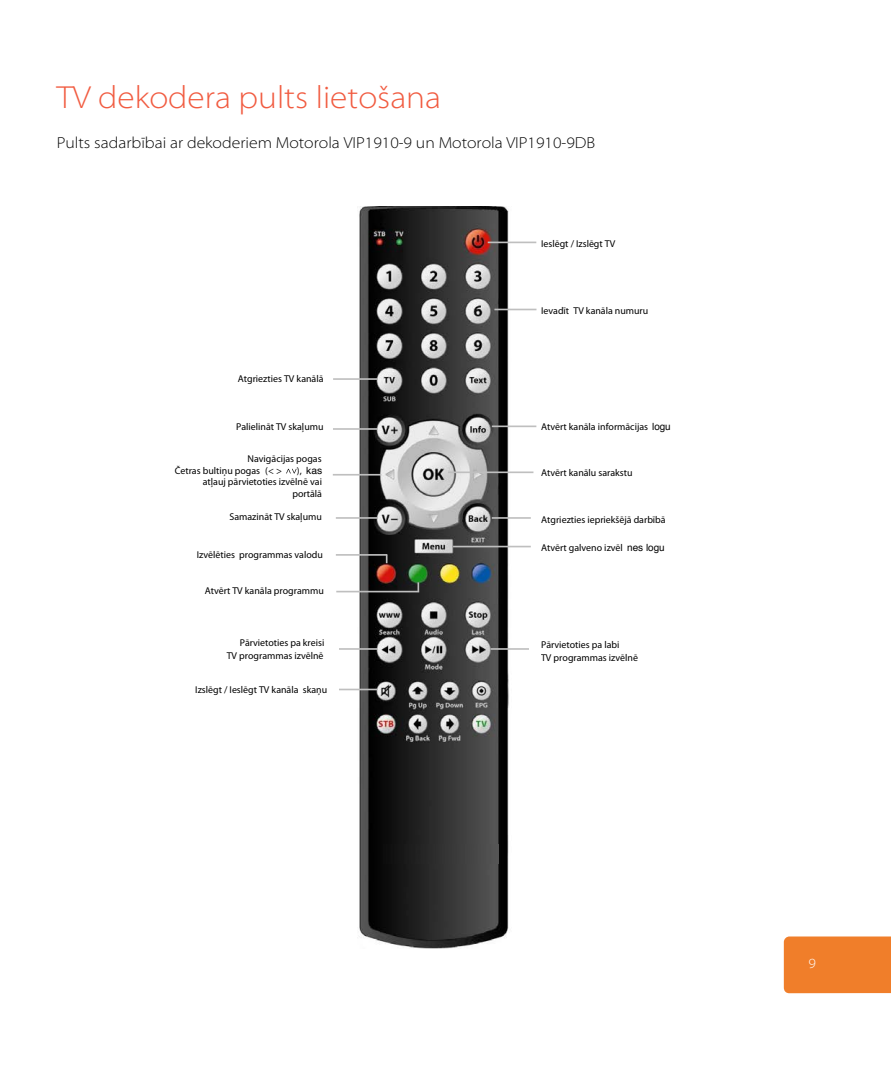
<style>
.page{position:relative;width:891px;height:1078px;background:#fff}
.page>*{position:absolute;margin:0;border:0;box-sizing:border-box;transform-origin:0 0}
.t1{font:300 semi-expanded 32px "Myriad Pro";color:#f15b40}
.t2{font:300 semi-expanded 16px "Myriad Pro";color:#000}
.t3{font:300 semi-expanded 14px "Myriad Pro";color:#fff}
.t4{font:10px/11.4px "Arial";color:#000}
.t5{font:10px "Helvetica";color:#000;scale:1.04 1}
.s1{font-family:"Arial"}
.s2{font-family:"Helvetica"}
</style>
<div class="page">
<div style="left:783px;top:936px;width:107px;height:56px;background:#f07e2a"></div>
<img style="left:357px;top:206px;width:154px;height:742px">
<img style="left:383px;top:844px;width:115px;height:19px">
<hr style="left:453px;top:545px;width:77px;height:2px;background:#bfbfbf">
<hr style="left:339px;top:688px;width:38px;height:2px;background:#bfbfbf">
<hr style="left:491px;top:425px;width:45px;height:2px;background:#bfbfbf">
<hr style="left:448px;top:471px;width:85px;height:2px;background:#bfbfbf">
<hr style="left:487px;top:241px;width:49px;height:2px;background:#bfbfbf">
<hr style="left:494px;top:308px;width:42px;height:2px;background:#bfbfbf">
<hr style="left:333px;top:428px;width:44px;height:1px;background:#bfbfbf">
<hr style="left:333px;top:378px;width:44px;height:2px;background:#bfbfbf">
<hr style="left:332px;top:474px;width:49px;height:1px;background:#bfbfbf">
<hr style="left:336px;top:554px;width:51px;height:1px;background:#bfbfbf">
<hr style="left:491px;top:517px;width:39px;height:1px;background:#bfbfbf">
<svg style="left:385px;top:554px;width:2px;height:9px"></svg>
<hr style="left:336px;top:517px;width:41px;height:1px;background:#bfbfbf">
<hr style="left:336px;top:590px;width:83px;height:2px;background:#bfbfbf">
<svg style="left:417px;top:582px;width:2px;height:9px"></svg>
<hr style="left:339px;top:648px;width:38px;height:1px;background:#bfbfbf">
<hr style="left:490px;top:648px;width:38px;height:1px;background:#bfbfbf">
<svg style="left:286px;top:468px;width:10px;height:5px"></svg>
<hr style="left:70px;top:190px;width:30px;height:1px;background:#000">
<hr style="left:769px;top:190px;width:30px;height:1px;background:#000">
<hr style="left:70px;top:1030px;width:30px;height:1px;background:#000">
<hr style="left:769px;top:1030px;width:30px;height:1px;background:#000">
<h1 class="t1" style="left:57px;top:79px;width:385px">TV dekodera pults lietošana</h1>
<h2 class="t2" style="left:57px;top:134px;width:539px">Pults sadarbībai ar dekoderiem Motorola VIP1910-9 un Motorola VIP1910-9DB</h2>
<p class="t4" style="left:541px;top:238px;width:76px">Ieslēgt / Izslēgt TV</p>
<p class="t4" style="left:238px;top:373px;width:87px">Atgriezties TV kanālā</p>
<p class="t4" style="left:236px;top:421px;width:89px">Palielināt TV skaļumu</p>
<p class="t4" style="left:265px;top:453px;width:58px;text-indent:-18px">Navigācijas pogas (&lt;&gt;</p>
<p class="t4" style="left:174px;top:464px;width:87px">Četras bultiņu pogas</p>
<p class="t5" style="left:297px;top:462px;width:26px"><span class="s1">),</span> kas</p>
<p class="t4" style="left:203px;top:476px;width:121px;text-align:right">atļauj pārvietoties izvēlnē vai portālā</p>
<p class="t4" style="left:229px;top:511px;width:94px">Samazināt TV skaļumu</p>
<p class="t4" style="left:197px;top:549px;width:127px">Izvēlēties programmas valodu</p>
<p class="t4" style="left:204px;top:585px;width:121px">Atvērt TV kanāla programmu</p>
<p class="t4" style="left:541px;top:305px;width:109px">Ievadīt TV kanāla numuru</p>
<p class="t4" style="left:541px;top:421px;width:131px">Atvērt kanāla informācijas <span class="s2">logu</span></p>
<p class="t4" style="left:541px;top:466px;width:93px">Atvērt kanālu sarakstu</p>
<p class="t4" style="left:541px;top:513px;width:126px">Atgriezties iepriekšējā darbībā</p>
<p class="t4" style="left:541px;top:542px;width:125px">Atvērt galveno izvēl <span class="s2">nes logu</span></p>
<p class="t4" style="left:226px;top:636px;width:99px;line-height:12.8px;text-align:right">Pārvietoties pa kreisi<br>TV programmas izvēlnē</p>
<p class="t4" style="left:541px;top:638px;width:98px;line-height:12.8px">Pārvietoties pa labi<br>TV programmas izvēlnē</p>
<p class="t4" style="left:195px;top:683px;width:133px">Izslēgt / Ieslēgt TV kanāla skaņu</p>
<h3 class="t3" style="left:808px;top:955px;width:9px">9</h3>
</div>
